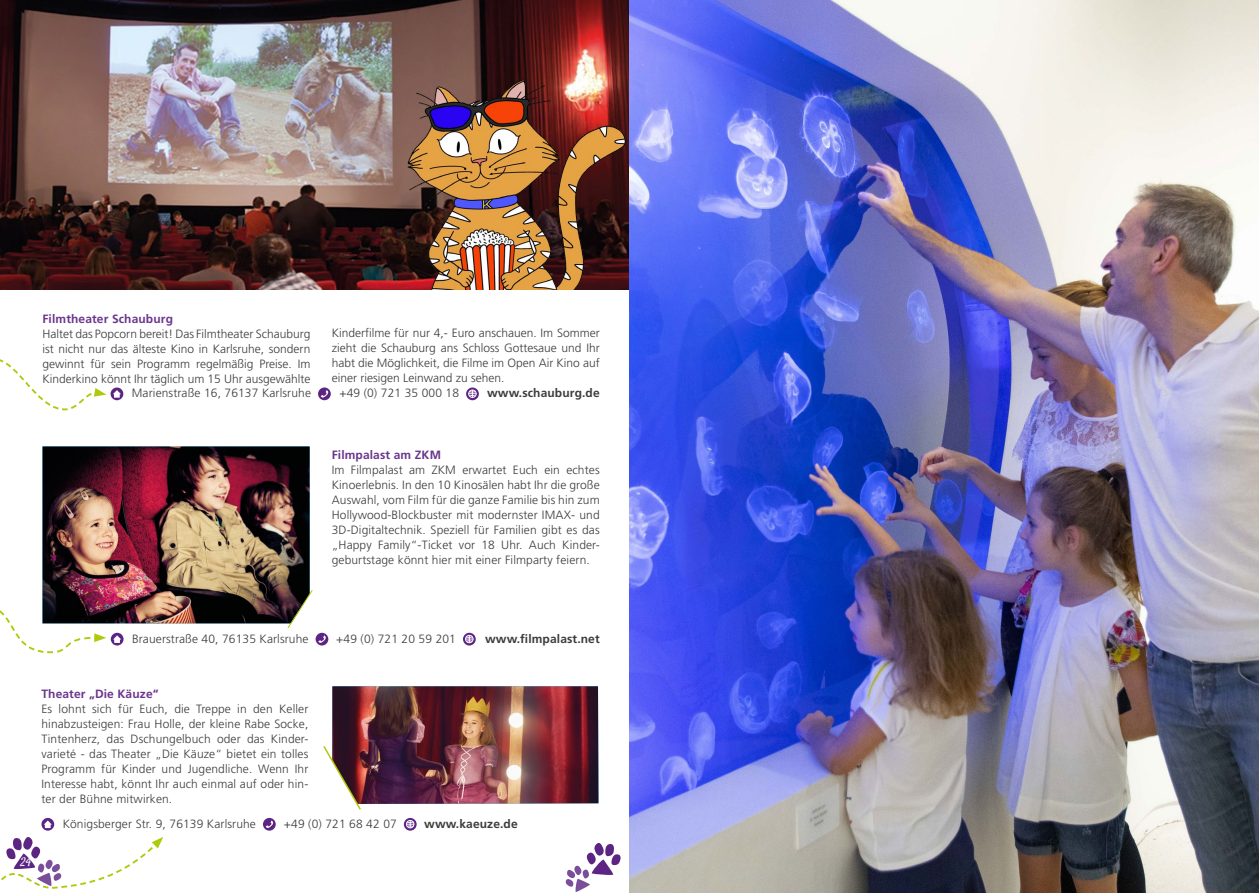
<style>
.page{position:relative;width:1259px;height:893px;background:#fff}
.page>*{position:absolute;margin:0;border:0;box-sizing:border-box;transform-origin:0 0}
.t1{font:300 12px/15px "Frutiger LT Pro";letter-spacing:.01em;color:#3c3c3b;text-align:justify}
.t2{font:700 12px "Frutiger LT Pro";letter-spacing:.01em;color:#6a368c}
.t3{font:700 12px "Frutiger LT Pro";letter-spacing:.01em;color:#3c3c3b}
.t4{font:12px "Satisfy";color:#fff}
</style>
<div class="page">
<img style="left:0;top:0;width:629px;height:289px">
<div style="left:111px;top:387px;width:12px;height:13px;background:#5c2483;border-radius:50%"></div>
<svg style="left:113px;top:390px;width:8px;height:8px"></svg>
<svg style="left:318px;top:387px;width:13px;height:13px"></svg>
<svg style="left:321px;top:390px;width:7px;height:8px"></svg>
<svg style="left:466px;top:387px;width:13px;height:13px"></svg>
<svg style="left:468px;top:390px;width:8px;height:8px"></svg>
<svg style="left:111px;top:633px;width:13px;height:12px"></svg>
<svg style="left:113px;top:635px;width:8px;height:8px"></svg>
<div style="left:315px;top:633px;width:13px;height:12px;background:#5c2483;border-radius:50%"></div>
<svg style="left:318px;top:635px;width:8px;height:8px"></svg>
<svg style="left:463px;top:633px;width:13px;height:12px"></svg>
<svg style="left:465px;top:635px;width:8px;height:8px"></svg>
<svg style="left:41px;top:818px;width:13px;height:13px"></svg>
<svg style="left:44px;top:820px;width:8px;height:8px"></svg>
<svg style="left:263px;top:818px;width:13px;height:13px"></svg>
<svg style="left:266px;top:820px;width:7px;height:8px"></svg>
<svg style="left:404px;top:818px;width:13px;height:13px"></svg>
<svg style="left:406px;top:820px;width:8px;height:8px"></svg>
<img style="left:43px;top:446px;width:267px;height:177px">
<svg style="left:287px;top:589px;width:26px;height:40px"></svg>
<svg style="left:565px;top:843px;width:56px;height:49px"></svg>
<img style="left:323px;top:686px;width:275px;height:124px">
<img style="left:388px;top:64px;width:241px;height:225px">
<svg style="left:0;top:359px;width:106px;height:52px"></svg>
<svg style="left:1px;top:837px;width:162px;height:52px"></svg>
<svg style="left:0;top:602px;width:106px;height:52px"></svg>
<img style="left:629px;top:0;width:630px;height:893px">
<p class="t2" style="left:43px;top:312px;width:132px">Filmtheater Schauburg</p>
<p class="t1" style="left:43px;top:326px;width:269px">Haltet das Popcorn bereit! Das Filmtheater Schauburg ist nicht nur das älteste Kino in Karlsruhe, sondern gewinnt für sein Programm regelmäßig Preise. Im Kinderkino könnt Ihr täglich um 15 Uhr ausgewählte</p>
<p class="t1" style="left:332px;top:326px;width:269px">Kinderfilme für nur 4,- Euro anschauen. Im Sommer zieht die Schauburg ans Schloss Gottesaue und Ihr habt die Möglichkeit, die Filme im Open Air Kino auf einer riesigen Leinwand zu sehen.</p>
<p class="t1" style="left:132px;top:386px;width:181px">Marienstraße 16, 76137 Karlsruhe</p>
<p class="t1" style="left:339px;top:386px;width:121px">+49 (0) 721 35 000 18</p>
<p class="t3" style="left:487px;top:386px;width:114px">www.schauburg.de</p>
<p class="t2" style="left:332px;top:448px;width:111px">Filmpalast am ZKM</p>
<p class="t1" style="left:332px;top:462px;width:269px">Im Filmpalast am ZKM erwartet Euch ein echtes Kinoerlebnis. In den 10 Kinosälen habt Ihr die große Auswahl, vom Film für die ganze Familie bis hin zum Hollywood-Blockbuster mit modernster IMAX- und 3D-Digitaltechnik. Speziell für Familien gibt es das „Happy Family“-Ticket vor 18 Uhr. Auch Kinder&shy;geburtstage könnt hier mit einer Filmparty feiern.</p>
<p class="t1" style="left:132px;top:631px;width:178px">Brauerstraße 40, 76135 Karlsruhe</p>
<p class="t1" style="left:336px;top:631px;width:121px">+49 (0) 721 20 59 201</p>
<p class="t3" style="left:485px;top:631px;width:116px">www.filmpalast.net</p>
<p class="t2" style="left:41px;top:687px;width:119px">Theater „Die Käuze“</p>
<p class="t1" style="left:41px;top:702px;width:268px">Es lohnt sich für Euch, die Treppe in den Keller hinabzusteigen: Frau Holle, der kleine Rabe Socke, Tintenherz, das Dschungelbuch oder das Kinder&shy;varieté - das Theater „Die Käuze“ bietet ein tolles Programm für Kinder und Jugendliche. Wenn Ihr Interesse habt, könnt Ihr auch einmal auf oder hin&shy;ter der Bühne mitwirken.</p>
<p class="t1" style="left:63px;top:816px;width:195px">Königsberger Str. 9, 76139 Karlsruhe</p>
<p class="t1" style="left:284px;top:816px;width:114px">+49 (0) 721 68 42 07</p>
<p class="t3" style="left:424px;top:816px;width:95px">www.kaeuze.de</p>
<p class="t4" style="left:21px;top:854px;width:12px">24</p>
</div>
